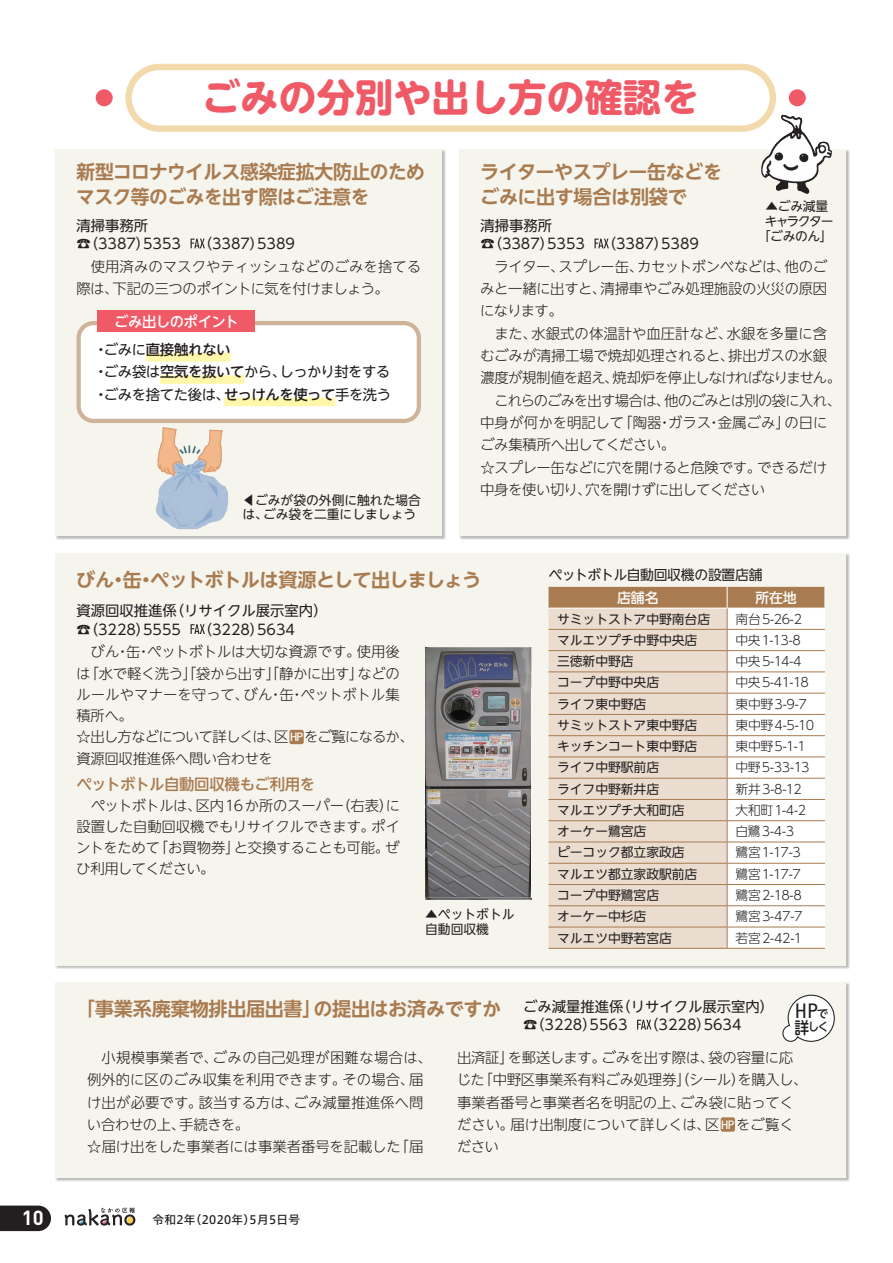
<style>
.page{position:relative;width:893px;height:1263px;background:#fff}
.page>*{position:absolute;margin:0;border:0;box-sizing:border-box;transform-origin:0 0}
._2_見出し{font:700 38.25px "UD Shin M Go Pr 6";color:#f05a67}
.t1{font:700 20.25px "DIN";color:#fff}
.t2{font:condensed 20.1px "Univers";color:#231f20}
.t3{font:700 19.2px "UD Shin Go NT Pr 6 N De";letter-spacing:-.025em;color:#a97b50}
.t4{font:500 15.45px "UD Shin Go NT Pr 6 N";letter-spacing:-.03em;color:#a97b50}
.t5{font:300 14.4px/22.4px "UD Shin Go NT Pr 6 N";letter-spacing:-.015em;color:#231f20}
.問い合わせ_共通{font:14.4px "UD Shin Go NT Pr 6 N";color:#231f20}
.t6{font:300 14.4px/22.4px "UD Shin Go NT Pr 6 N";letter-spacing:.005em;color:#231f20}
.t7{font:300 14.4px/22.4px "UD Shin Go NT Pr 6 N";letter-spacing:-.035em;color:#231f20}
.問い合わせ_共通-2{font:14.4px "UD Shin Go NT Pr 6 N";letter-spacing:-.035em;color:#231f20}
.問い合わせ_共通-3{font:14.4px "UD Shin Go NT Pr 6 N";letter-spacing:-.03em;color:#231f20}
.t8{font:300 14.4px "UD Shin Go NT Pr 6 N";letter-spacing:-.06em;color:#231f20}
.t9{font:500 14.4px "UD Shin Go NT Pr 6 N";letter-spacing:-.015em;color:#231f20}
.t10{font:500 14.4px "UD Shin Go NT Pr 6 N";letter-spacing:-.03em;color:#fff}
.t11{font:300 14.4px "UD Shin Go NT Pr 6 N";letter-spacing:-.065em;color:#231f20}
._7-2{font:13.8px "UD Shin Go NT Pr 6 N";letter-spacing:-.03em;color:#231f20}
.問い合わせ_共通-4{font:500 13.8px "UD Shin Go NT Pr 6 N";letter-spacing:-.005em;color:#fff}
.問い合わせ_共通-5{font:12.75px/14.9px "UD Shin Go NT Pr 6 N";color:#231f20}
.問い合わせ_共通-6{font:300 12.75px "UD Shin Go NT Pr 6 N";letter-spacing:-.02em;color:#231f20}
._7-2-2{font:12.75px/14.9px "UD Shin Go NT Pr 6 N";letter-spacing:-.035em;color:#231f20;text-align:center}
.t12{font:11.7px "Hiragino UD Sans F Std W5";letter-spacing:.025em;color:#231f20}
.t13{font:condensed 11.7px "Univers";color:#fff;scale:1.11 1}
.t14{font:500 11.55px "UD Shin M Go Pr 6";color:#231f20;scale:.93 1}
.s1{font-weight:400}
.s2{font-weight:500}
.s3{font-family:"UD Shin M Go Pr 6";font-weight:500;font-stretch:normal;font-size:11.55px}
.s4{font-size:16.5px}
.s5{font-family:"Univers";font-weight:400;font-stretch:condensed;font-size:11.7px;color:#fff}
</style>
<div class="page">
<svg style="left:0;top:1205px;width:51px;height:26px"></svg>
<svg style="left:65px;top:1207px;width:70px;height:18px"></svg>
<div style="left:55px;top:149px;width:391px;height:391px;background:#231f20;opacity:.3"></div>
<div style="left:55px;top:149px;width:387px;height:387px;background:#f5f4ed"></div>
<div style="left:79px;top:323px;width:340px;height:98px;background:#fff;border-radius:15px"></div>
<div style="left:77px;top:321px;width:344px;height:102px;border:4px solid #ceb398;border-radius:15px"></div>
<svg style="left:191px;top:239px;width:14px;height:9px"></svg>
<div style="left:146px;top:353px;width:84px;height:8px;background:#fff8aa"></div>
<div style="left:160px;top:375px;width:84px;height:9px;background:#fff8aa"></div>
<div style="left:224px;top:398px;width:111px;height:8px;background:#fff8aa"></div>
<div style="left:98px;top:310px;width:157px;height:22px;background:#f05a67"></div>
<div style="left:459px;top:149px;width:391px;height:391px;background:#231f20;opacity:.3"></div>
<div style="left:459px;top:149px;width:387px;height:387px;background:#f5f4ed"></div>
<svg style="left:594px;top:239px;width:15px;height:9px"></svg>
<div style="left:55px;top:553px;width:791px;height:412px;background:#f5f4ed"></div>
<svg style="left:191px;top:624px;width:14px;height:10px"></svg>
<div style="left:289px;top:730px;width:15px;height:14px;background:#a97b50;border-radius:2px"></div>
<img style="left:425px;top:647px;width:107px;height:252px">
<hr style="left:549px;top:948px;width:178px;height:1px;background:#a97b50">
<svg style="left:549px;top:587px;width:276px;height:361px;background:#eaddd1"></svg>
<hr style="left:727px;top:927px;width:98px;height:1px;background:#a97b50">
<hr style="left:727px;top:948px;width:98px;height:1px;background:#a97b50">
<div style="left:125px;top:64px;width:651px;height:68px;border:6px solid #f2daad;border-radius:31px"></div>
<div style="left:96px;top:89px;width:17px;height:17px;background:#f05a67;border-radius:50%"></div>
<div style="left:789px;top:89px;width:17px;height:17px;background:#f05a67;border-radius:50%"></div>
<img style="left:761px;top:116px;width:71px;height:78px">
<div style="left:55px;top:982px;width:795px;height:200px;background:#231f20;opacity:.3"></div>
<div style="left:55px;top:982px;width:791px;height:196px;background:#f5f4ed"></div>
<svg style="left:637px;top:1020px;width:14px;height:9px"></svg>
<div style="left:721px;top:1117px;width:14px;height:15px;background:#a97b50;border-radius:2px"></div>
<svg style="left:782px;top:994px;width:53px;height:48px"></svg>
<img style="left:140px;top:421px;width:95px;height:109px">
<p class="_2_見出し" style="left:202px;top:65px;width:499px">ごみの分別や出し方の確認を</p>
<p class="t3" style="left:77px;top:156px;width:350px">新型コロナウイルス感染症拡大防止のため</p>
<p class="t3" style="left:76px;top:181px;width:295px">マスク等のごみを出す際はご注意を</p>
<p class="問い合わせ_共通" style="left:77px;top:214px;width:73px">清掃事務所</p>
<p class="問い合わせ_共通" style="left:77px;top:232px;width:220px">☎（3387）5353 （3387）5389</p>
<p class="t5" style="left:76px;top:255px;width:346px;text-indent:14px">使用済みのマスクやティッシュなどのごみを捨てる際は、下記の三つのポイントに気を付けましょう。</p>
<p class="t10" style="left:114px;top:309px;width:126px">ごみ出しのポイント</p>
<p class="t9" style="left:94px;top:338px;width:138px"><span class="s1">・ごみに</span>直接触れない</p>
<p class="問い合わせ_共通-2" style="left:94px;top:360px;width:298px">・ごみ袋は<span class="s2">空気を抜いて</span>から、しっかり封をする</p>
<p class="問い合わせ_共通-3" style="left:94px;top:383px;width:299px">・ごみを捨てた後は、<span class="s2">せっけんを使って</span>手を洗う</p>
<p class="問い合わせ_共通-5" style="left:242px;top:492px;width:180px">◀︎ごみが袋の外側に触れた場合は、ごみ袋を二重にしましょう</p>
<p class="t3" style="left:480px;top:156px;width:244px">ライターやスプレー缶などを</p>
<p class="t3" style="left:480px;top:181px;width:208px">ごみに出す場合は別袋で</p>
<p class="問い合わせ_共通" style="left:480px;top:214px;width:73px">清掃事務所</p>
<p class="問い合わせ_共通" style="left:480px;top:232px;width:220px">☎（3387）5353 （3387）5389</p>
<p class="t5" style="left:480px;top:255px;width:349px;text-align:justify;text-indent:14px">ライター、スプレー缶、カセットボンベなどは、他のごみと一緒に出すと、清掃車やごみ処理施設の火災の原因になります。</p>
<p class="t5" style="left:480px;top:322px;width:362px;text-indent:14px">また、水銀式の体温計や血圧計など、水銀を多量に含むごみが清掃工場で焼却処理されると、排出ガスの水銀濃度が規制値を超え、焼却炉を停止しなければなりません。</p>
<p class="t7" style="left:480px;top:389px;width:363px;text-indent:14px">これらのごみを出す場合は、他のごみとは別の袋に入れ、中身が何かを明記して「陶器・ガラス・金属ごみ」の日にごみ集積所へ出してください。</p>
<p class="t5" style="left:480px;top:456px;width:348px">☆スプレー缶などに穴を開けると危険です。できるだけ中身を使い切り、穴を開けずに出してください</p>
<p class="_7-2-2" style="left:758px;top:198px;width:77px">▲ごみ減量キャラクター「ごみのん」</p>
<p class="t3" style="left:76px;top:564px;width:406px">びん・缶・ペットボトルは資源として出しましょう</p>
<p class="問い合わせ_共通" style="left:77px;top:599px;width:253px">資源回収推進係（リサイクル展示室内）</p>
<p class="問い合わせ_共通" style="left:77px;top:617px;width:220px">☎（3228）5555 （3228）5634</p>
<p class="t5" style="left:76px;top:641px;width:325px;line-height:21.3px;text-align:justify;text-indent:14px">びん・缶・ペットボトルは大切な資源です。使用後は「水で軽く洗う」「袋から出す」「静かに出す」などのルールやマナーを守って、びん・缶・ペットボトル集積所へ。</p>
<p class="t8" style="left:76px;top:725px;width:214px">☆出し方などについて詳しくは、区</p>
<p class="t13" style="left:290px;top:730px;width:14px">HP</p>
<p class="t11" style="left:304px;top:725px;width:111px">をご覧になるか、</p>
<p class="t5" style="left:76px;top:746px;width:198px">資源回収推進係へ問い合わせを</p>
<p class="t4" style="left:76px;top:772px;width:240px">ペットボトル自動回収機もご利用を</p>
<p class="t5" style="left:76px;top:794px;width:325px;line-height:21.3px;text-align:justify;text-indent:15px">ペットボトルは、区内16か所のスーパー（右表）に設置した自動回収機でもリサイクルできます。ポイントをためて「お買物券」と交換することも可能。ぜひ利用してください。</p>
<p class="問い合わせ_共通-5" style="left:425px;top:906px;width:91px">▲ペットボトル自動回収機</p>
<p class="_7-2" style="left:548px;top:563px;width:216px">ペットボトル自動回収機の設置店舗</p>
<p class="問い合わせ_共通-4" style="left:617px;top:586px;width:43px">店舗名</p>
<p class="問い合わせ_共通-4" style="left:755px;top:586px;width:43px">所在地</p>
<p class="問い合わせ_共通-5" style="left:557px;top:611px;width:155px">サミットストア中野南台店</p>
<p class="問い合わせ_共通-6" style="left:735px;top:608px;width:68px">南台5-26-2</p>
<p class="問い合わせ_共通-5" style="left:557px;top:632px;width:142px">マルエツプチ中野中央店</p>
<p class="問い合わせ_共通-6" style="left:735px;top:630px;width:67px">中央1-13-8</p>
<p class="問い合わせ_共通-5" style="left:557px;top:653px;width:78px">三徳新中野店</p>
<p class="問い合わせ_共通-6" style="left:735px;top:651px;width:68px">中央5-14-4</p>
<p class="問い合わせ_共通-5" style="left:557px;top:675px;width:104px">コープ中野中央店</p>
<p class="問い合わせ_共通-6" style="left:735px;top:672px;width:75px">中央5-41-18</p>
<p class="問い合わせ_共通-5" style="left:557px;top:696px;width:91px">ライフ東中野店</p>
<p class="問い合わせ_共通-6" style="left:735px;top:693px;width:73px">東中野3-9-7</p>
<p class="問い合わせ_共通-5" style="left:557px;top:717px;width:142px">サミットストア東中野店</p>
<p class="問い合わせ_共通-6" style="left:735px;top:715px;width:80px">東中野4-5-10</p>
<p class="問い合わせ_共通-5" style="left:557px;top:738px;width:142px">キッチンコート東中野店</p>
<p class="問い合わせ_共通-6" style="left:735px;top:736px;width:72px">東中野5-1-1</p>
<p class="問い合わせ_共通-5" style="left:557px;top:760px;width:104px">ライフ中野駅前店</p>
<p class="問い合わせ_共通-6" style="left:735px;top:757px;width:76px">中野5-33-13</p>
<p class="問い合わせ_共通-5" style="left:557px;top:781px;width:104px">ライフ中野新井店</p>
<p class="問い合わせ_共通-6" style="left:736px;top:778px;width:68px">新井3-8-12</p>
<p class="問い合わせ_共通-5" style="left:557px;top:802px;width:129px">マルエツプチ大和町店</p>
<p class="問い合わせ_共通-6" style="left:736px;top:800px;width:72px">大和町1-4-2</p>
<p class="問い合わせ_共通-5" style="left:557px;top:823px;width:91px">オーケー鷺宮店</p>
<p class="問い合わせ_共通-6" style="left:735px;top:821px;width:60px">白鷺3-4-3</p>
<p class="問い合わせ_共通-5" style="left:557px;top:845px;width:129px">ピーコック都立家政店</p>
<p class="問い合わせ_共通-6" style="left:736px;top:842px;width:67px">鷺宮1-17-3</p>
<p class="問い合わせ_共通-5" style="left:557px;top:866px;width:142px">マルエツ都立家政駅前店</p>
<p class="問い合わせ_共通-6" style="left:736px;top:863px;width:67px">鷺宮1-17-7</p>
<p class="問い合わせ_共通-5" style="left:557px;top:887px;width:104px">コープ中野鷺宮店</p>
<p class="問い合わせ_共通-6" style="left:736px;top:885px;width:68px">鷺宮2-18-8</p>
<p class="問い合わせ_共通-5" style="left:557px;top:909px;width:91px">オーケー中杉店</p>
<p class="問い合わせ_共通-6" style="left:736px;top:906px;width:69px">鷺宮3-47-7</p>
<p class="問い合わせ_共通-5" style="left:557px;top:930px;width:116px">マルエツ中野若宮店</p>
<p class="問い合わせ_共通-6" style="left:736px;top:927px;width:68px">若宮2-42-1</p>
<p class="t3" style="left:76px;top:993px;width:427px">「事業系廃棄物排出届出書」の提出はお済みですか</p>
<p class="問い合わせ_共通" style="left:523px;top:995px;width:253px">ごみ減量推進係（リサイクル展示室内）</p>
<p class="問い合わせ_共通" style="left:523px;top:1013px;width:220px">☎（3228）5563 （3228）5634</p>
<p class="t6" style="left:87px;top:1046px;width:346px;text-indent:15px">小規模事業者で、ごみの自己処理が困難な場合は、例外的に区のごみ収集を利用できます。その場合、届け出が必要です。該当する方は、ごみ減量推進係へ問い合わせの上、手続きを。</p>
<p class="t5" style="left:87px;top:1135px;width:338px">☆届け出をした事業者には事業者番号を記載した「届</p>
<p class="t2" style="left:795px;top:998px;width:35px">HP<span class="s3">で</span></p>
<p class="t14" style="left:794px;top:1017px;width:38px"><span class="s4">詳</span>しく</p>
<p class="t5" style="left:457px;top:1046px;width:352px">出済証」を郵送します。ごみを出す際は、袋の容量に応じた「中野区事業系有料ごみ処理券」（シール）を購入し、事業者番号と事業者名を明記の上、ごみ袋に貼ってください。届け出制度について詳しくは、区<span class="s5">HP</span>をご覧ください</p>
<h2 class="t1" style="left:22px;top:1205px;width:23px">10</h2>
<p class="t12" style="left:152px;top:1211px;width:149px">令和2年（2020年）5月5日号</p>
</div>
